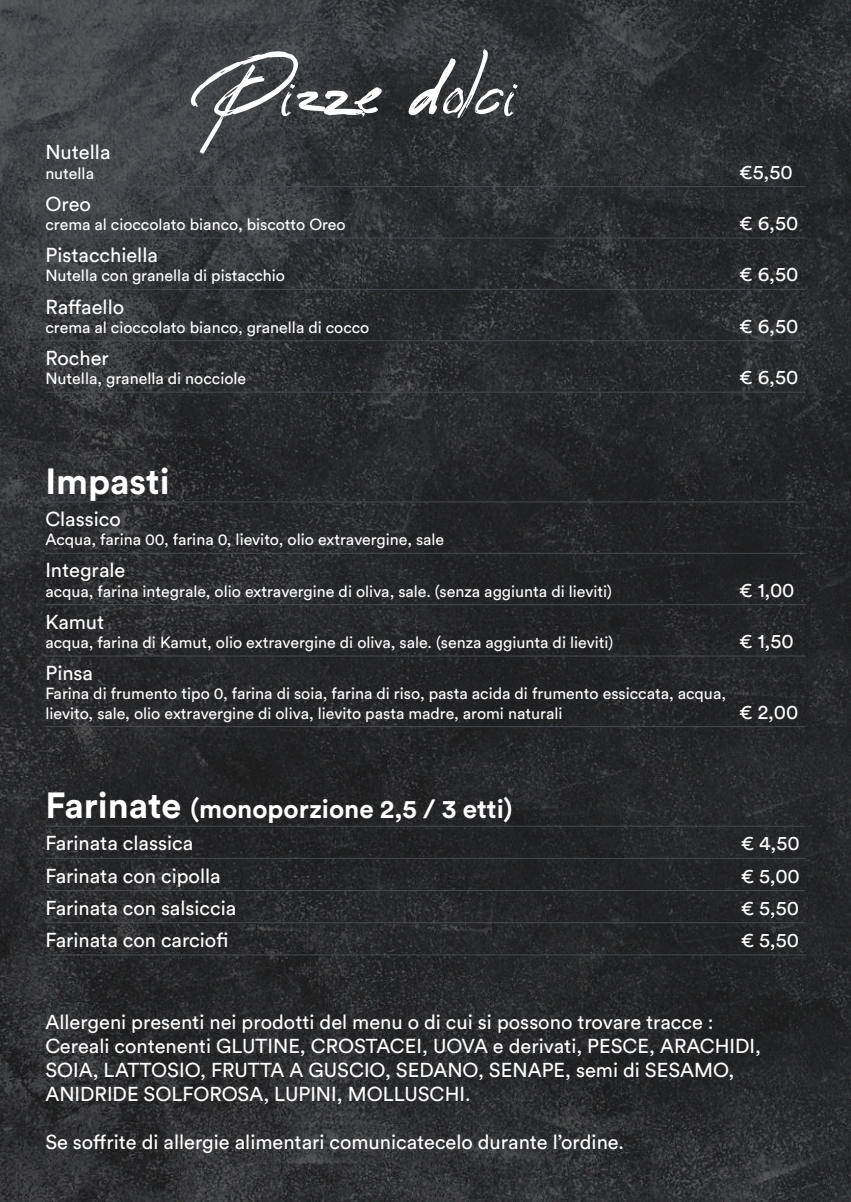
<style>
.page{position:relative;width:851px;height:1202px;background:#fff}
.page>*{position:absolute;margin:0;border:0;box-sizing:border-box;transform-origin:0 0}
.t1{font:60px "Reey";color:#fff}
.t2{font:700 36px "Circular Std";color:#fff}
.t3{font:700 26px "Circular Std";color:#fff}
.t4{font:20px/24px "Circular Std";color:#fff}
.t5{font:16px/19.2px "Circular Std";color:#fff}
.s1{font-size:36px}
</style>
<div class="page">
<img style="left:0;top:0;width:850px;height:1202px">
<hr style="left:45px;top:186px;width:693px;height:1px;background:#474a50">
<hr style="left:738px;top:186px;width:67px;height:1px;background:#474a50">
<hr style="left:45px;top:237px;width:693px;height:1px;background:#474a50">
<hr style="left:738px;top:237px;width:67px;height:1px;background:#474a50">
<hr style="left:45px;top:289px;width:693px;height:1px;background:#474a50">
<hr style="left:738px;top:289px;width:67px;height:1px;background:#474a50">
<hr style="left:45px;top:340px;width:693px;height:1px;background:#474a50">
<hr style="left:738px;top:340px;width:67px;height:1px;background:#474a50">
<hr style="left:45px;top:392px;width:693px;height:1px;background:#474a50">
<hr style="left:738px;top:392px;width:67px;height:1px;background:#474a50">
<hr style="left:45px;top:501px;width:693px;height:1px;background:#474a50">
<hr style="left:738px;top:501px;width:67px;height:1px;background:#474a50">
<hr style="left:45px;top:553px;width:693px;height:1px;background:#474a50">
<hr style="left:738px;top:553px;width:67px;height:1px;background:#474a50">
<hr style="left:45px;top:604px;width:693px;height:1px;background:#474a50">
<hr style="left:738px;top:604px;width:67px;height:1px;background:#474a50">
<hr style="left:45px;top:655px;width:693px;height:1px;background:#474a50">
<hr style="left:738px;top:655px;width:67px;height:1px;background:#474a50">
<hr style="left:45px;top:726px;width:693px;height:1px;background:#474a50">
<hr style="left:738px;top:726px;width:67px;height:1px;background:#474a50">
<hr style="left:45px;top:826px;width:695px;height:1px;background:#474a50">
<hr style="left:740px;top:826px;width:65px;height:1px;background:#474a50">
<hr style="left:45px;top:858px;width:695px;height:1px;background:#474a50">
<hr style="left:740px;top:858px;width:65px;height:1px;background:#474a50">
<hr style="left:45px;top:890px;width:695px;height:1px;background:#474a50">
<hr style="left:740px;top:890px;width:65px;height:1px;background:#474a50">
<hr style="left:45px;top:922px;width:695px;height:1px;background:#474a50">
<hr style="left:740px;top:922px;width:65px;height:1px;background:#474a50">
<hr style="left:45px;top:954px;width:695px;height:1px;background:#474a50">
<hr style="left:740px;top:954px;width:65px;height:1px;background:#474a50">
<h1 class="t1" style="left:207px;top:61px;width:314px">Pizze dolci</h1>
<p class="t4" style="left:45px;top:140px;width:67px">Nutella</p>
<p class="t5" style="left:45px;top:163px;width:50px">nutella</p>
<p class="t4" style="left:738px;top:159px;width:55px">€5,50</p>
<p class="t4" style="left:45px;top:192px;width:47px">Oreo</p>
<p class="t5" style="left:45px;top:215px;width:302px">crema al cioccolato bianco, biscotto Oreo</p>
<p class="t4" style="left:738px;top:211px;width:61px">€ 6,50</p>
<p class="t4" style="left:45px;top:243px;width:114px">Pistacchiella</p>
<p class="t5" style="left:45px;top:266px;width:241px">Nutella con granella di pistacchio</p>
<p class="t4" style="left:738px;top:262px;width:61px">€ 6,50</p>
<p class="t4" style="left:45px;top:294px;width:80px">Raffaello</p>
<p class="t5" style="left:45px;top:317px;width:325px">crema al cioccolato bianco, granella di cocco</p>
<p class="t4" style="left:738px;top:313px;width:61px">€ 6,50</p>
<p class="t4" style="left:45px;top:346px;width:65px">Rocher</p>
<p class="t5" style="left:45px;top:369px;width:202px">Nutella, granella di nocciole</p>
<p class="t4" style="left:738px;top:365px;width:61px">€ 6,50</p>
<h2 class="t2" style="left:45px;top:458px;width:126px">Impasti</h2>
<p class="t4" style="left:45px;top:507px;width:77px">Classico</p>
<p class="t5" style="left:45px;top:530px;width:400px">Acqua, farina 00, farina 0, lievito, olio extravergine, sale</p>
<p class="t4" style="left:45px;top:558px;width:81px">Integrale</p>
<p class="t5" style="left:45px;top:581px;width:568px">acqua, farina integrale, olio extravergine di oliva, sale. (senza aggiunta di lieviti)</p>
<p class="t4" style="left:738px;top:577px;width:57px">€ 1,00</p>
<p class="t4" style="left:45px;top:610px;width:60px">Kamut</p>
<p class="t5" style="left:45px;top:633px;width:569px">acqua, farina di Kamut, olio extravergine di oliva, sale. (senza aggiunta di lieviti)</p>
<p class="t4" style="left:738px;top:629px;width:56px">€ 1,50</p>
<p class="t4" style="left:45px;top:661px;width:49px">Pinsa</p>
<p class="t5" style="left:45px;top:684px;width:682px">Farina di frumento tipo 0, farina di soia, farina di riso, pasta acida di frumento essiccata, acqua, lievito, sale, olio extravergine di oliva, lievito pasta madre, aromi naturali</p>
<p class="t4" style="left:738px;top:699px;width:61px">€ 2,00</p>
<h3 class="t3" style="left:45px;top:792px;width:468px"><span class="s1">Farinate</span> (monoporzione 2,5 / 3 etti)</h3>
<p class="t4" style="left:45px;top:831px;width:149px">Farinata classica</p>
<p class="t4" style="left:740px;top:831px;width:61px">€ 4,50</p>
<p class="t4" style="left:45px;top:863px;width:177px">Farinata con cipolla</p>
<p class="t4" style="left:740px;top:863px;width:61px">€ 5,00</p>
<p class="t4" style="left:45px;top:895px;width:192px">Farinata con salsiccia</p>
<p class="t4" style="left:740px;top:895px;width:60px">€ 5,50</p>
<p class="t4" style="left:45px;top:928px;width:184px">Farinata con carciofi</p>
<p class="t4" style="left:740px;top:928px;width:60px">€ 5,50</p>
<p class="t4" style="left:45px;top:1009px;width:717px">Allergeni presenti nei prodotti del menu o di cui si possono trovare tracce :<br>Cereali contenenti GLUTINE, CROSTACEI, UOVA e derivati, PESCE, ARACHIDI, SOIA, LATTOSIO, FRUTTA A GUSCIO, SEDANO, SENAPE, semi di SESAMO, ANIDRIDE SOLFOROSA, LUPINI, MOLLUSCHI.</p>
<p class="t4" style="left:45px;top:1129px;width:580px">Se soffrite di allergie alimentari comunicatecelo durante l’ordine.</p>
</div>
